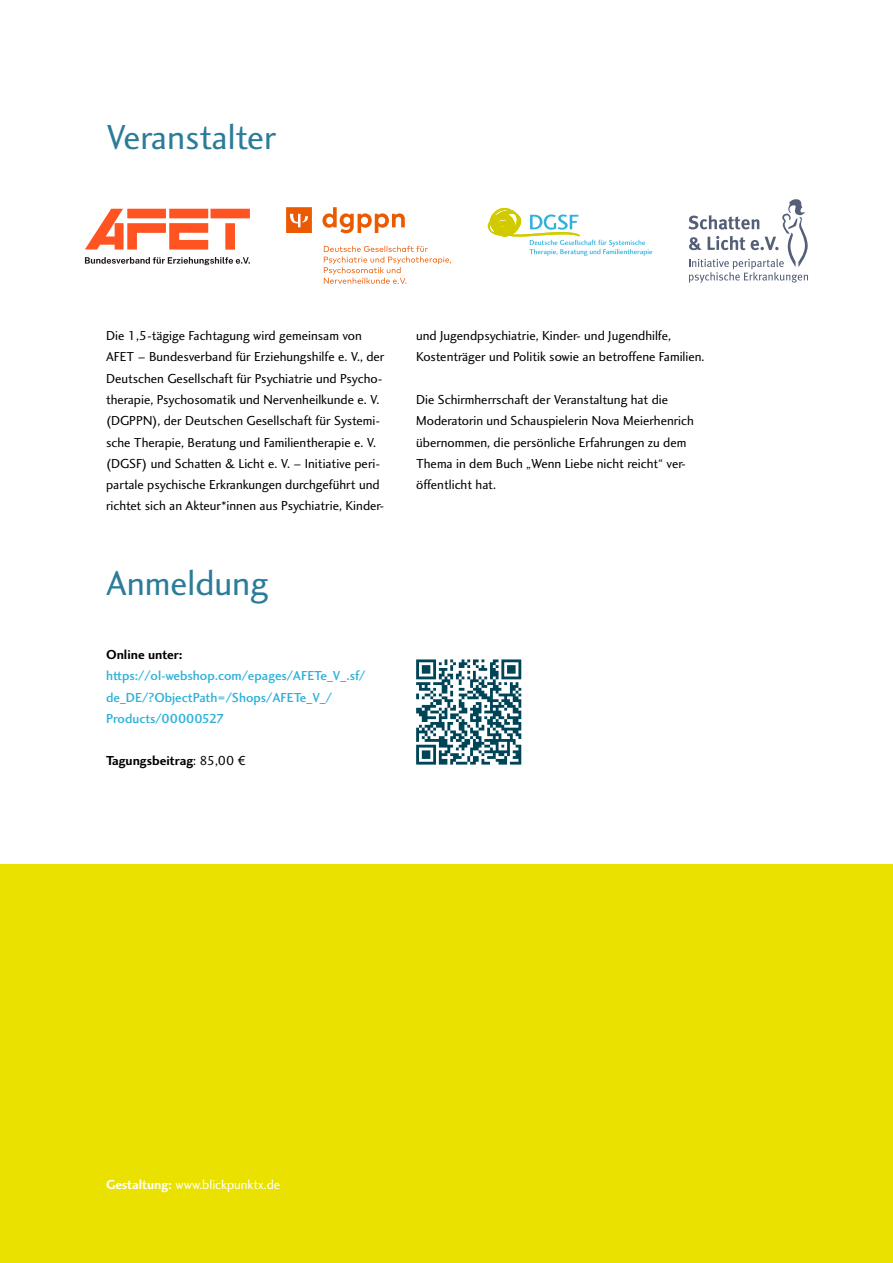
<style>
.page{position:relative;width:893px;height:1263px;background:#fff}
.page>*{position:absolute;margin:0;border:0;box-sizing:border-box;transform-origin:0 0}
.t1{font:36px "Charlotte Sans Book Plain";color:#2a7c98}
.t2{font:13.5px/21.3px "Charlotte Sans Book Plain";color:#000}
.t3{font:13.5px/21.3px "Charlotte Sans Medium Plain";color:#2fb1da}
.t4{font:13.5px "Charlotte Sans Bold Plain";color:#000}
.t5{font:13.5px "Charlotte Sans Book Plain";color:#fff}
.s1{font-family:"Charlotte Sans Book Plain"}
.s2{font-family:"Charlotte Sans Bold Plain"}
</style>
<div class="page">
<svg style="left:416px;top:659px;width:105px;height:106px"></svg>
<div style="left:0;top:864px;width:893px;height:399px;background:#eae100"></div>
<svg style="left:85px;top:209px;width:165px;height:41px"></svg>
<svg style="left:85px;top:257px;width:165px;height:8px"></svg>
<svg style="left:324px;top:246px;width:127px;height:38px"></svg>
<svg style="left:322px;top:207px;width:83px;height:26px"></svg>
<svg style="left:286px;top:207px;width:26px;height:26px"></svg>
<svg style="left:488px;top:208px;width:164px;height:48px"></svg>
<svg style="left:688px;top:199px;width:120px;height:84px"></svg>
<h1 class="t1" style="left:106px;top:117px;width:171px">Veranstalter</h1>
<p class="t2" style="left:106px;top:325px;width:280px">Die 1,5-tägige Fachtagung wird gemeinsam von AFET – Bundesverband für Erziehungshilfe e. V., der Deutschen Gesellschaft für Psychiatrie und Psycho&shy;therapie, Psychosomatik und Nervenheilkunde e. V. (DGPPN), der Deutschen Gesellschaft für Systemi&shy;sche Therapie, Beratung und Familientherapie e. V. (DGSF) und Schatten &amp; Licht e. V. – Initiative peri&shy;partale psychische Erkrankungen durchgeführt und richtet sich an Akteur*innen aus Psychiatrie, Kinder-</p>
<p class="t2" style="left:416px;top:325px;width:290px">und Jugendpsychiatrie, Kinder- und Jugendhilfe,<br>Kostenträger und Politik sowie an betroffene Familien.</p>
<p class="t2" style="left:416px;top:389px;width:279px">Die Schirmherrschaft der Veranstaltung hat die Moderatorin und Schauspielerin Nova Meierhenrich übernommen, die persönliche Erfahrungen zu dem Thema in dem Buch „Wenn Liebe nicht reicht“ ver&shy;öffentlicht hat.</p>
<h1 class="t1" style="left:106px;top:563px;width:164px">Anmeldung</h1>
<p class="t4" style="left:106px;top:647px;width:78px">Online unter:</p>
<p class="t3" style="left:106px;top:665px;width:261px">https://ol-webshop.com/epages/AFETe_V_.sf/ de_DE/?ObjectPath=/Shops/AFETe_V_/<br>Products/00000527</p>
<p class="t4" style="left:106px;top:753px;width:141px">Tagungsbeitrag<span class="s1">: 85,00 €</span></p>
<p class="t5" style="left:106px;top:1177px;width:176px"><span class="s2">Gestaltung:</span> www.blickpunktx.de</p>
</div>
